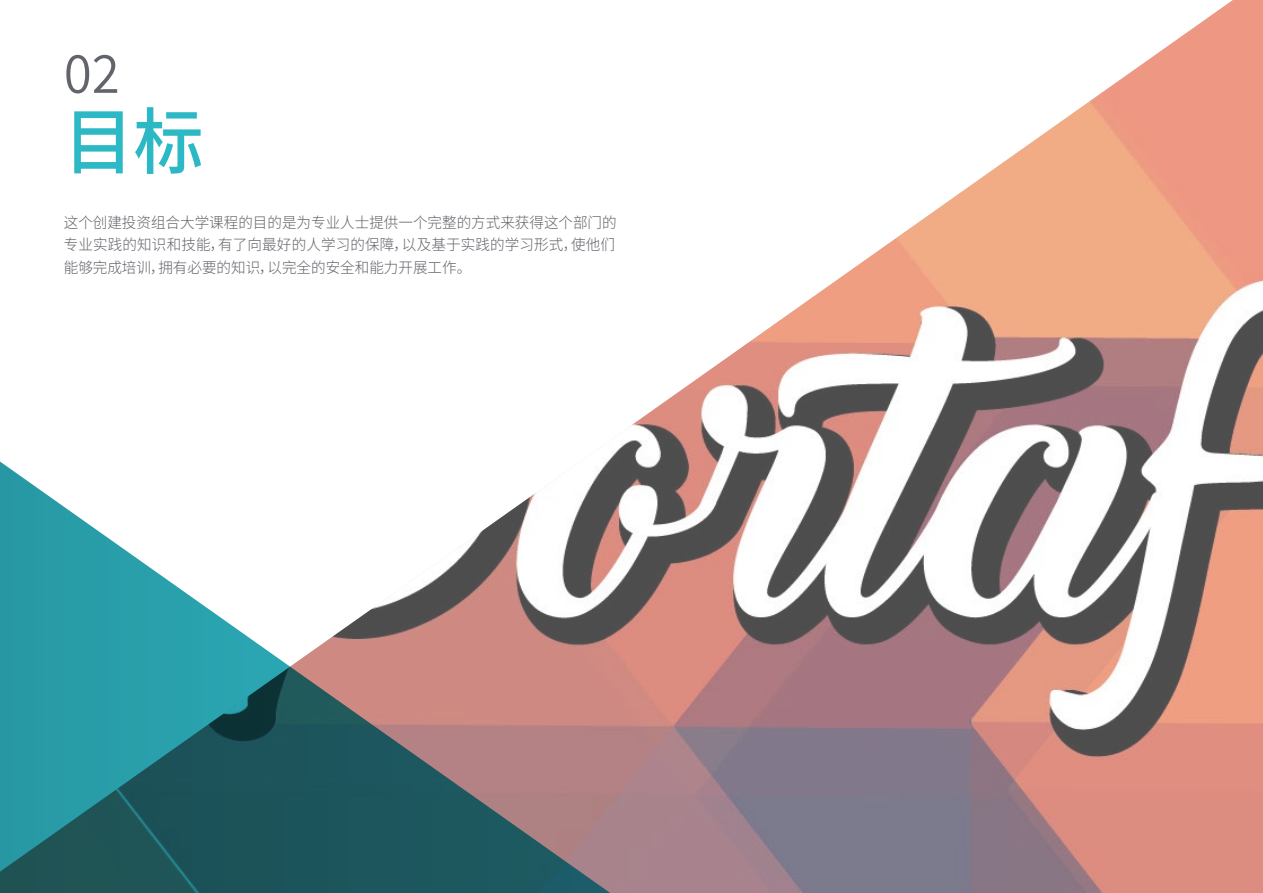
<style>
.page{position:relative;width:1263px;height:893px;background:#fff}
.page>*{position:absolute;margin:0;border:0;box-sizing:border-box;transform-origin:0 0}
.t1{font:500 72px "Source Han Sans CN";color:#2db8c5}
.t2{font:52.5px "Source Han Sans CN";color:#61646a}
.t3{font:300 15px/22.5px "Source Han Sans CN";color:#61646a;text-align:justify}
</style>
<div class="page">
<img style="left:622px;top:0;width:641px;height:893px">
<svg style="left:0;top:446px;width:640px;height:447px"></svg>
<h2 class="t2" style="left:64px;top:44px;width:57px">02</h2>
<h1 class="t1" style="left:64px;top:101px;width:141px">目标</h1>
<p class="t3" style="left:64px;top:211px;width:554px">这个创建投资组合大学课程的目的是为专业人士提供一个完整的方式来获得这个部门的专业实践的知识和技能，有了向最好的人学习的保障，以及基于实践的学习形式，使他们能够完成培训，拥有必要的知识，以完全的安全和能力开展工作。</p>
</div>
